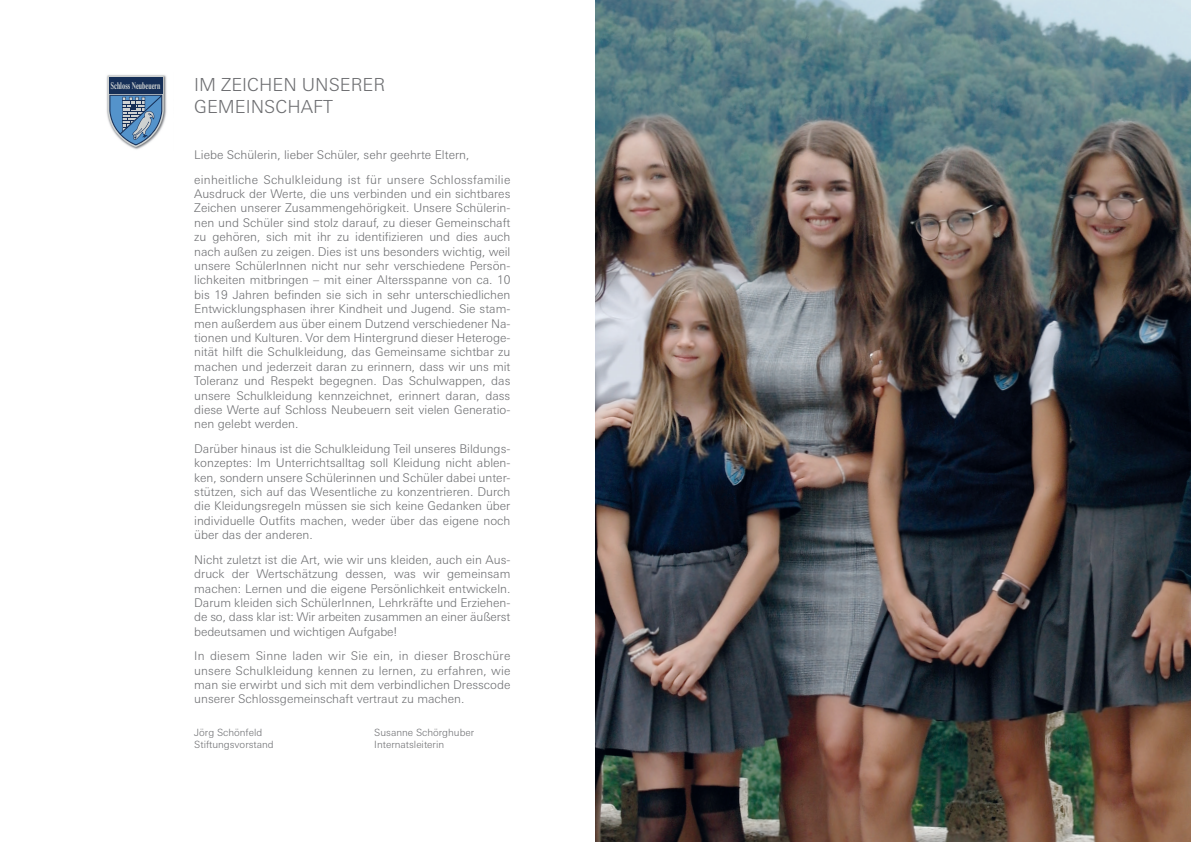
<style>
.page{position:relative;width:1191px;height:842px;background:#fff}
.page>*{position:absolute;margin:0;border:0;box-sizing:border-box;transform-origin:0 0}
.t1{font:300 18px/21.6px "Univers Next Pro";color:#6d6e71}
.t2{font:300 12px/14.4px "Univers Next Pro";color:#6d6e71;text-align:justify}
.t3{font:300 12px/24.4px "Univers Next Pro";letter-spacing:.02em;color:#6d6e71}
.t4{font:300 10px "Univers Next Pro";color:#6d6e71}
.t5{font:700 condensed 9.8px "M Times New Roman";letter-spacing:.01em;color:#cfd2d1;scale:.73 1}
</style>
<div class="page">
<img style="left:595px;top:0;width:596px;height:842px">
<img style="left:106px;top:75px;width:61px;height:75px">
<svg style="left:108px;top:76px;width:56px;height:71px"></svg>
<p class="t5" style="left:111px;top:80px;width:69px">Schloss Neubeuern</p>
<h1 class="t1" style="left:194px;top:74px;width:193px">IM ZEICHEN UNSERER<br>GEMEINSCHAFT</h1>
<p class="t3" style="left:194px;top:143px;width:318px">Liebe Schülerin, lieber Schüler, sehr geehrte Eltern, einheitliche Schulkleidung ist für unsere Schlossfamilie</p>
<p class="t2" style="left:194px;top:187px;width:318px">Ausdruck der Werte, die uns verbinden und ein sichtbares Zeichen unserer Zusammengehörigkeit. Unsere Schülerin&shy;nen und Schüler sind stolz darauf, zu dieser Gemeinschaft zu gehören, sich mit ihr zu identifizieren und dies auch nach außen zu zeigen. Dies ist uns besonders wichtig, weil unsere SchülerInnen nicht nur sehr verschiedene Persön&shy;lichkeiten mitbringen – mit einer Altersspanne von ca. 10 bis 19 Jahren befinden sie sich in sehr unterschiedlichen Entwicklungsphasen ihrer Kindheit und Jugend. Sie stam&shy;men außerdem aus über einem Dutzend verschiedener Na&shy;tionen und Kulturen. Vor dem Hintergrund dieser Heteroge&shy;nität hilft die Schulkleidung, das Gemeinsame sichtbar zu machen und jederzeit daran zu erinnern, dass wir uns mit Toleranz und Respekt begegnen. Das Schulwappen, das unsere Schulkleidung kennzeichnet, erinnert daran, dass diese Werte auf Schloss Neubeuern seit vielen Generatio&shy;nen gelebt werden.</p>
<p class="t2" style="left:194px;top:441px;width:318px">Darüber hinaus ist die Schulkleidung Teil unseres Bildungs&shy;konzeptes: Im Unterrichtsalltag soll Kleidung nicht ablen&shy;ken, sondern unsere Schülerinnen und Schüler dabei unter&shy;stützen, sich auf das Wesentliche zu konzentrieren. Durch die Kleidungsregeln müssen sie sich keine Gedanken über individuelle Outfits machen, weder über das eigene noch über das der anderen.</p>
<p class="t2" style="left:194px;top:552px;width:318px">Nicht zuletzt ist die Art, wie wir uns kleiden, auch ein Aus&shy;druck der Wertschätzung dessen, was wir gemeinsam machen: Lernen und die eigene Persönlichkeit entwickeln.<br>Darum kleiden sich SchülerInnen, Lehrkräfte und Erziehen&shy;de so, dass klar ist: Wir arbeiten zusammen an einer äußerst bedeutsamen und wichtigen Aufgabe!</p>
<p class="t2" style="left:194px;top:649px;width:318px">In diesem Sinne laden wir Sie ein, in dieser Broschüre unsere Schulkleidung kennen zu lernen, zu erfahren, wie man sie erwirbt und sich mit dem verbindlichen Dresscode unserer Schlossgemeinschaft vertraut zu machen.</p>
<p class="t4" style="left:194px;top:727px;width:70px">Jörg Schönfeld</p>
<p class="t4" style="left:374px;top:727px;width:101px">Susanne Schörghuber</p>
<p class="t4" style="left:194px;top:739px;width:81px">Stiftungsvorstand</p>
<p class="t4" style="left:374px;top:739px;width:71px">Internatsleiterin</p>
</div>
